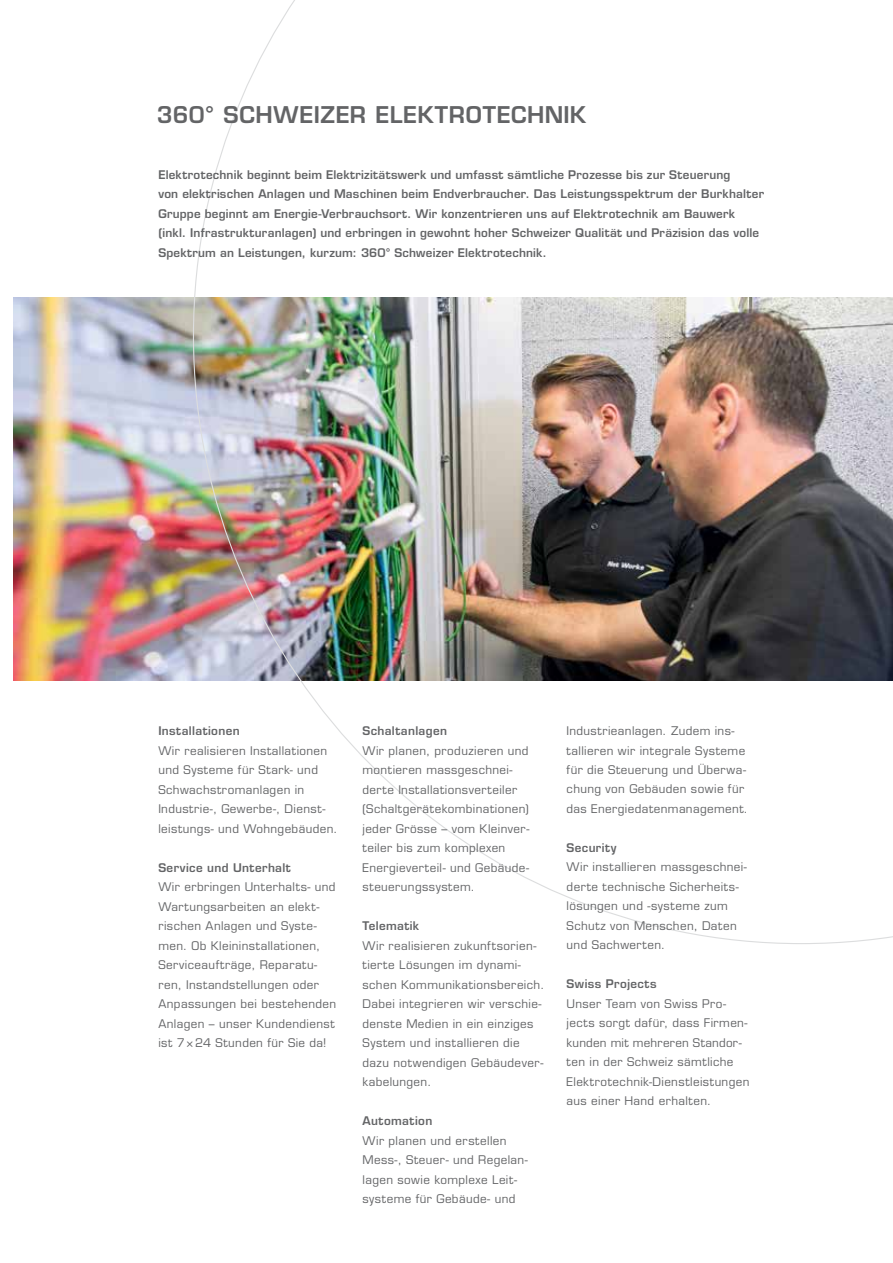
<style>
.page{position:relative;width:893px;height:1263px;background:#fff}
.page>*{position:absolute;margin:0;border:0;box-sizing:border-box;transform-origin:0 0}
.t1{font:600 22.5px "Eurostile LT Std";letter-spacing:.02em;color:#636466}
.t2{font:11.7px/19.5px "Eurostile LT Std";letter-spacing:.035em;color:#636466}
.t3{font:600 11.7px/19.5px "Eurostile LT Std";letter-spacing:.02em;color:#636466}
.t4{font:600 11.7px "Eurostile LT Std";letter-spacing:.04em;color:#636466}
</style>
<div class="page">
<img style="left:14px;top:298px;width:179px;height:382px">
<img style="left:193px;top:0;width:700px;height:944px">
<h1 class="t1" style="left:157px;top:101px;width:431px">360° SCHWEIZER ELEKTROTECHNIK</h1>
<p class="t3" style="left:158px;top:165px;width:607px">Elektrotechnik beginnt beim Elektrizitätswerk und umfasst sämtliche Prozesse bis zur Steuerung<br>von elektrischen Anlagen und Maschinen beim Endverbraucher. Das Leistungsspektrum der Burkhalter Gruppe beginnt am Energie-Verbrauchsort. Wir konzentrieren uns auf Elektrotechnik am Bauwerk (inkl. Infrastrukturanlagen) und erbringen in gewohnt hoher Schweizer Qualität und Präzision das volle Spektrum an Leistungen, kurzum: 360° Schweizer Elektrotechnik.</p>
<p class="t3" style="left:158px;top:721px;width:83px">Installationen</p>
<p class="t2" style="left:158px;top:741px;width:181px">Wir realisieren Installationen und Systeme für Stark- und<br>Schwachstromanlagen in<br>Industrie-, Gewerbe-, Dienst&shy;leistungs- und Wohngebäuden.</p>
<p class="t3" style="left:158px;top:857px;width:134px">Service und Unterhalt</p>
<p class="t2" style="left:158px;top:877px;width:179px">Wir erbringen Unterhalts- und<br>Wartungsarbeiten an elekt&shy;rischen Anlagen und Syste&shy;men. Ob Kleininstallationen,<br>Serviceaufträge, Reparatu&shy;ren, Instandstellungen oder<br>Anpassungen bei bestehenden<br>Anlagen – unser Kundendienst ist 7×24 Stunden für Sie da!</p>
<p class="t3" style="left:362px;top:721px;width:86px">Schaltanlagen</p>
<p class="t2" style="left:362px;top:741px;width:169px">Wir planen, produzieren und montieren massgeschnei&shy;derte Installationsverteiler (Schaltgerätekombinationen) jeder Grösse – vom Kleinver&shy;teiler bis zum komplexen<br>Energieverteil- und Gebäude&shy;steuerungssystem.</p>
<p class="t3" style="left:362px;top:916px;width:58px">Telematik</p>
<p class="t2" style="left:362px;top:936px;width:183px">Wir realisieren zukunftsorien&shy;tierte Lösungen im dynami&shy;schen Kommunikationsbereich.<br>Dabei integrieren wir verschie&shy;denste Medien in ein einziges<br>System und installieren die dazu notwendigen Gebäudever&shy;kabelungen.</p>
<p class="t3" style="left:362px;top:1111px;width:71px">Automation</p>
<p class="t2" style="left:362px;top:1130px;width:167px">Wir planen und erstellen<br>Mess-, Steuer- und Regelan&shy;lagen sowie komplexe Leit&shy;systeme für Gebäude- und</p>
<p class="t2" style="left:567px;top:721px;width:183px">Industrieanlagen. Zudem ins&shy;tallieren wir integrale Systeme für die Steuerung und Überwa&shy;chung von Gebäuden sowie für das Energiedatenmanagement.</p>
<p class="t3" style="left:567px;top:838px;width:51px">Security</p>
<p class="t2" style="left:567px;top:857px;width:182px">Wir installieren massgeschnei&shy;derte technische Sicherheits&shy;lösungen und -systeme zum<br>Schutz von Menschen, Daten und Sachwerten.</p>
<p class="t4" style="left:567px;top:977px;width:91px">Swiss Projects</p>
<p class="t2" style="left:567px;top:994px;width:184px">Unser Team von Swiss Pro&shy;jects sorgt dafür, dass Firmen&shy;kunden mit mehreren Standor&shy;ten in der Schweiz sämtliche<br>Elektrotechnik-Dienstleistungen aus einer Hand erhalten.</p>
</div>
